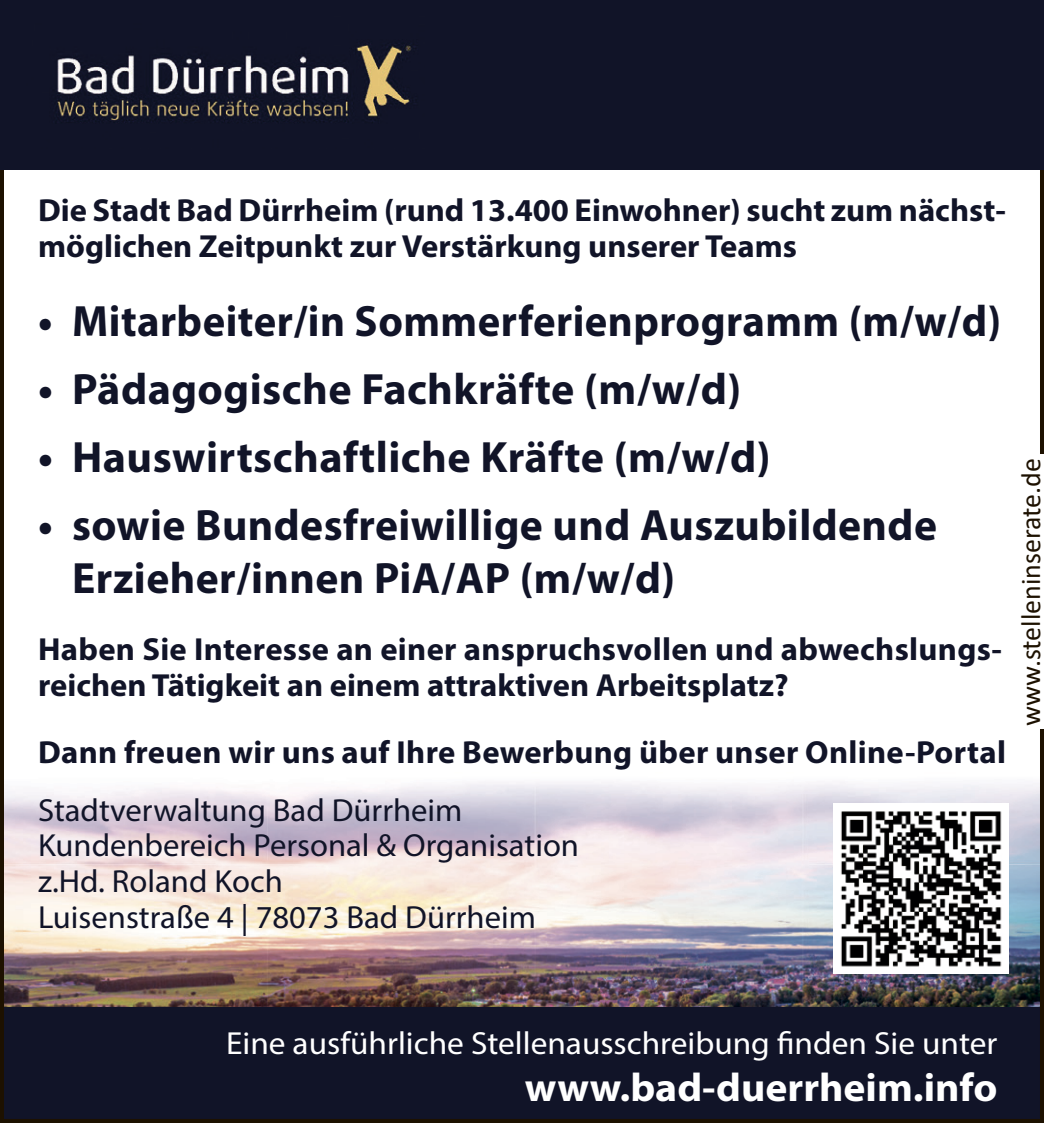
<style>
.page{position:relative;width:1044px;height:1123px;background:#fff}
.page>*{position:absolute;margin:0;border:0;box-sizing:border-box;transform-origin:0 0}
.t1{font:700 44px/52.8px "Myriad Pro";letter-spacing:.01em;color:#111428}
.C{font:700 40px "Myriad Pro";color:#fff;scale:1.04 1}
.C-2{font:700 32px/36px "Myriad Pro";color:#111428}
.C-3{font:32px "Myriad Pro";color:#111428}
.C-4{font:32px "Myriad Pro";color:#fff;scale:1.04 1}
.t2{font:28px "Calibri";color:#1d1100}
</style>
<div class="page">
<img style="left:5px;top:782px;width:1033px;height:224px">
<div style="left:0;top:1006px;width:1043px;height:114px;background:#111428"></div>
<img style="left:833px;top:803px;width:174px;height:170px">
<div style="left:0;top:0;width:1043px;height:169px;background:#111428"></div>
<img style="left:57px;top:45px;width:358px;height:77px">
<p class="C-2" style="left:38px;top:191px;width:969px">Die Stadt Bad Dürrheim (rund 13.400 Einwohner) sucht zum nächst&shy;möglichen Zeitpunkt zur Verstärkung unserer Teams</p>
<p class="t1" style="left:38px;top:293px;width:964px">• Mitarbeiter/in Sommerferienprogramm (m/w/d)</p>
<p class="t1" style="left:38px;top:361px;width:704px">• Pädagogische Fachkräfte (m/w/d)</p>
<p class="t1" style="left:38px;top:429px;width:734px">• Hauswirtschaftliche Kräfte (m/w/d)</p>
<p class="t1" style="left:72px;top:497px;width:866px;text-indent:-34px">• sowie Bundesfreiwillige und Auszubildende<br>Erzieher/innen PiA/AP (m/w/d)</p>
<p class="C-2" style="left:38px;top:630px;width:965px">Haben Sie Interesse an einer anspruchsvollen und abwechslungs&shy;reichen Tätigkeit an einem attraktiven Arbeitsplatz?</p>
<p class="C-2" style="left:38px;top:732px;width:969px">Dann freuen wir uns auf Ihre Bewerbung über unser Online-Portal</p>
<p class="C-3" style="left:38px;top:790px;width:426px">Stadtverwaltung Bad Dürrheim</p>
<p class="C-3" style="left:38px;top:826px;width:542px">Kundenbereich Personal &amp; Organisation</p>
<p class="C-3" style="left:38px;top:861px;width:246px">z.Hd. Roland Koch</p>
<p class="C-3" style="left:38px;top:897px;width:499px">Luisenstraße 4 | 78073 Bad Dürrheim</p>
<p class="t2" style="left:1010px;top:726px;width:269px;rotate:-90deg">www.stelleninserate.de</p>
<p class="C-4" style="left:226px;top:1023px;width:743px">Eine ausführliche Stellenausschreibung finden Sie unter</p>
<p class="C" style="left:525px;top:1061px;width:455px">www.bad-duerrheim.info</p>
</div>
